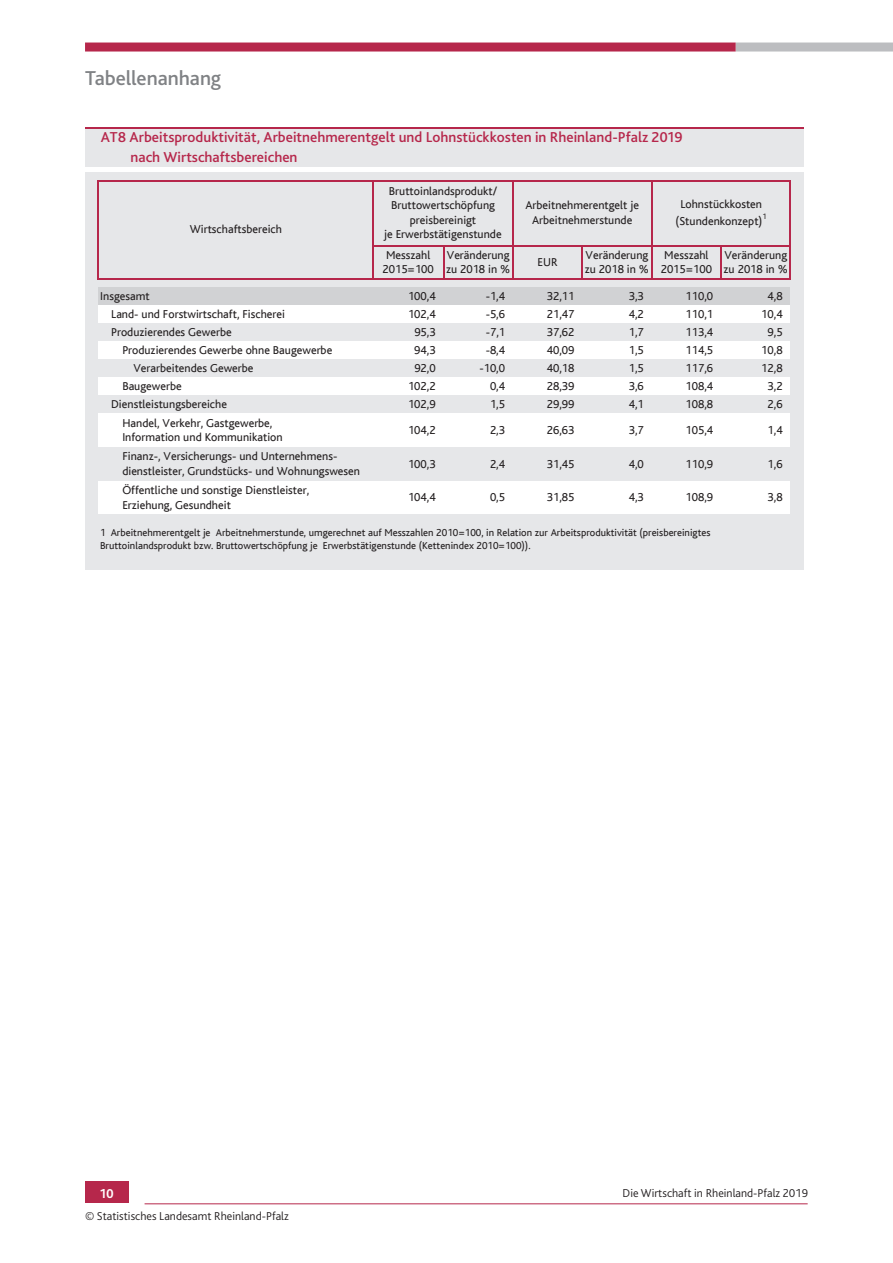
<style>
.page{position:relative;width:893px;height:1263px;background:#fff}
.page>*{position:absolute;margin:0;border:0;box-sizing:border-box;transform-origin:0 0}
.t1{font:500 21px "Bliss 2";letter-spacing:-.005em;color:#808285}
.t2{font:500 15px/19.4px "Bliss 2";color:#b6274b}
.t3{font:700 13.5px "Bliss 2";color:#fff}
.t4{font:12px/14.5px "Bliss";color:#231f20}
.t5{font:300 12px "Bliss 2";color:#231f20}
.t6{font:10.5px/12.9px "Bliss";color:#231f20}
.t7{font:7.95px "Bliss";color:#231f20}
</style>
<div class="page">
<div style="left:85px;top:129px;width:719px;height:38px;background:#e6e7e9"></div>
<div style="left:85px;top:173px;width:719px;height:115px;background:#e6e7e9"></div>
<div style="left:85px;top:288px;width:13px;height:18px;background:#e6e7e9"></div>
<div style="left:98px;top:288px;width:692px;height:18px;background:#d1d2d4"></div>
<div style="left:790px;top:288px;width:14px;height:18px;background:#e6e7e9"></div>
<div style="left:85px;top:306px;width:13px;height:18px;background:#e6e7e9"></div>
<div style="left:790px;top:306px;width:14px;height:18px;background:#e6e7e9"></div>
<div style="left:85px;top:324px;width:719px;height:18px;background:#e6e7e9"></div>
<div style="left:85px;top:342px;width:13px;height:18px;background:#e6e7e9"></div>
<div style="left:790px;top:342px;width:14px;height:18px;background:#e6e7e9"></div>
<div style="left:85px;top:360px;width:719px;height:18px;background:#e6e7e9"></div>
<div style="left:85px;top:378px;width:13px;height:18px;background:#e6e7e9"></div>
<div style="left:790px;top:378px;width:14px;height:18px;background:#e6e7e9"></div>
<div style="left:85px;top:396px;width:719px;height:18px;background:#e6e7e9"></div>
<div style="left:85px;top:414px;width:13px;height:33px;background:#e6e7e9"></div>
<div style="left:790px;top:414px;width:14px;height:33px;background:#e6e7e9"></div>
<div style="left:85px;top:447px;width:719px;height:34px;background:#e6e7e9"></div>
<div style="left:85px;top:481px;width:13px;height:33px;background:#e6e7e9"></div>
<div style="left:790px;top:481px;width:14px;height:33px;background:#e6e7e9"></div>
<div style="left:85px;top:514px;width:719px;height:56px;background:#e6e7e9"></div>
<hr style="left:97px;top:180px;width:2px;height:100px;background:#b6274b">
<hr style="left:372px;top:182px;width:2px;height:98px;background:#b6274b">
<hr style="left:512px;top:182px;width:2px;height:98px;background:#b6274b">
<hr style="left:651px;top:182px;width:1px;height:98px;background:#b6274b">
<hr style="left:790px;top:182px;width:1px;height:98px;background:#b6274b">
<hr style="left:443px;top:246px;width:1px;height:34px;background:#b6274b">
<hr style="left:582px;top:246px;width:1px;height:34px;background:#b6274b">
<hr style="left:720px;top:246px;width:2px;height:34px;background:#b6274b">
<hr style="left:85px;top:128px;width:719px;height:1px;background:#b6274b">
<hr style="left:99px;top:180px;width:692px;height:2px;background:#b6274b">
<hr style="left:374px;top:245px;width:417px;height:1px;background:#b6274b">
<hr style="left:99px;top:278px;width:692px;height:2px;background:#b6274b">
<hr style="left:145px;top:1203px;width:663px;height:1px;background:#b6274b">
<div style="left:85px;top:1181px;width:44px;height:22px;background:#b6274b"></div>
<div style="left:736px;top:43px;width:157px;height:9px;background:#bcbdc0"></div>
<div style="left:85px;top:43px;width:651px;height:9px;background:#b6274b"></div>
<h1 class="t1" style="left:85px;top:65px;width:138px">Tabellenanhang</h1>
<p class="t2" style="left:130px;top:127px;width:554px;text-indent:-30px">AT8 Arbeitsproduktivität, Arbeitnehmerentgelt und Lohnstückkosten in Rheinland-Pfalz 2019 nach Wirtschaftsbereichen</p>
<p class="t4" style="left:190px;top:222px;width:94px">Wirtschaftsbereich</p>
<p class="t4" style="left:384px;top:184px;width:119px;text-align:center">Bruttoinlandsprodukt/<br>Bruttowertschöpfung preisbereinigt<br>je Erwerbstätigenstunde</p>
<p class="t4" style="left:525px;top:198px;width:115px;text-align:center">Arbeitnehmerentgelt je<br>Arbeitnehmerstunde</p>
<p class="t4" style="left:676px;top:196px;width:88px;line-height:17.2px;text-align:center">Lohnstückkosten (Stundenkonzept)</p>
<p class="t7" style="left:763px;top:212px;width:6px">1</p>
<p class="t4" style="left:383px;top:248px;width:53px">Messzahl<br>2015=100</p>
<p class="t4" style="left:446px;top:248px;width:66px">Veränderung zu 2018 in %</p>
<p class="t4" style="left:538px;top:255px;width:22px">EUR</p>
<p class="t4" style="left:585px;top:248px;width:66px">Veränderung zu 2018 in %</p>
<p class="t4" style="left:661px;top:248px;width:53px">Messzahl<br>2015=100</p>
<p class="t4" style="left:724px;top:248px;width:66px">Veränderung zu 2018 in %</p>
<p class="t4" style="left:100px;top:289px;width:51px">Insgesamt</p>
<p class="t4" style="left:408px;top:289px;width:29px">100,4</p>
<p class="t4" style="left:486px;top:289px;width:21px">-1,4</p>
<p class="t4" style="left:547px;top:289px;width:29px">32,11</p>
<p class="t4" style="left:629px;top:289px;width:17px">3,3</p>
<p class="t4" style="left:686px;top:289px;width:29px">110,0</p>
<p class="t4" style="left:768px;top:289px;width:17px">4,8</p>
<p class="t4" style="left:111px;top:307px;width:175px">Land- und Forstwirtschaft, Fischerei</p>
<p class="t4" style="left:408px;top:307px;width:29px">102,4</p>
<p class="t4" style="left:486px;top:307px;width:21px">-5,6</p>
<p class="t4" style="left:547px;top:307px;width:29px">21,47</p>
<p class="t4" style="left:629px;top:307px;width:17px">4,2</p>
<p class="t4" style="left:686px;top:307px;width:29px">110,1</p>
<p class="t4" style="left:761px;top:307px;width:23px">10,4</p>
<p class="t4" style="left:111px;top:325px;width:122px">Produzierendes Gewerbe</p>
<p class="t4" style="left:414px;top:325px;width:23px">95,3</p>
<p class="t4" style="left:486px;top:325px;width:21px">-7,1</p>
<p class="t4" style="left:547px;top:325px;width:29px">37,62</p>
<p class="t4" style="left:629px;top:325px;width:17px">1,7</p>
<p class="t4" style="left:686px;top:325px;width:29px">113,4</p>
<p class="t4" style="left:768px;top:325px;width:17px">9,5</p>
<p class="t4" style="left:122px;top:343px;width:211px">Produzierendes Gewerbe ohne Baugewerbe</p>
<p class="t4" style="left:414px;top:343px;width:23px">94,3</p>
<p class="t4" style="left:486px;top:343px;width:21px">-8,4</p>
<p class="t4" style="left:547px;top:343px;width:29px">40,09</p>
<p class="t4" style="left:629px;top:343px;width:17px">1,5</p>
<p class="t4" style="left:686px;top:343px;width:29px">114,5</p>
<p class="t4" style="left:761px;top:343px;width:23px">10,8</p>
<p class="t4" style="left:133px;top:361px;width:122px">Verarbeitendes Gewerbe</p>
<p class="t4" style="left:414px;top:361px;width:23px">92,0</p>
<p class="t4" style="left:479px;top:361px;width:27px">-10,0</p>
<p class="t4" style="left:547px;top:361px;width:29px">40,18</p>
<p class="t4" style="left:629px;top:361px;width:17px">1,5</p>
<p class="t4" style="left:686px;top:361px;width:29px">117,6</p>
<p class="t4" style="left:761px;top:361px;width:23px">12,8</p>
<p class="t4" style="left:122px;top:379px;width:61px">Baugewerbe</p>
<p class="t4" style="left:408px;top:379px;width:29px">102,2</p>
<p class="t4" style="left:490px;top:379px;width:17px">0,4</p>
<p class="t4" style="left:547px;top:379px;width:29px">28,39</p>
<p class="t4" style="left:629px;top:379px;width:17px">3,6</p>
<p class="t4" style="left:686px;top:379px;width:29px">108,4</p>
<p class="t4" style="left:768px;top:379px;width:17px">3,2</p>
<p class="t4" style="left:111px;top:397px;width:117px">Dienstleistungsbereiche</p>
<p class="t4" style="left:408px;top:397px;width:29px">102,9</p>
<p class="t4" style="left:490px;top:397px;width:17px">1,5</p>
<p class="t4" style="left:547px;top:397px;width:29px">29,99</p>
<p class="t4" style="left:629px;top:397px;width:17px">4,1</p>
<p class="t4" style="left:686px;top:397px;width:29px">108,8</p>
<p class="t4" style="left:768px;top:397px;width:17px">2,6</p>
<p class="t4" style="left:122px;top:416px;width:162px">Handel, Verkehr, Gastgewerbe,<br>Information und Kommunikation</p>
<p class="t4" style="left:408px;top:423px;width:29px">104,2</p>
<p class="t4" style="left:490px;top:423px;width:17px">2,3</p>
<p class="t4" style="left:547px;top:423px;width:29px">26,63</p>
<p class="t4" style="left:629px;top:423px;width:17px">3,7</p>
<p class="t4" style="left:686px;top:423px;width:29px">105,4</p>
<p class="t4" style="left:768px;top:423px;width:17px">1,4</p>
<p class="t4" style="left:122px;top:449px;width:239px">Finanz-, Versicherungs- und Unternehmens&shy;dienstleister, Grundstücks- und Wohnungswesen</p>
<p class="t4" style="left:408px;top:457px;width:29px">100,3</p>
<p class="t4" style="left:490px;top:457px;width:17px">2,4</p>
<p class="t4" style="left:547px;top:457px;width:29px">31,45</p>
<p class="t4" style="left:629px;top:457px;width:17px">4,0</p>
<p class="t4" style="left:686px;top:457px;width:29px">110,9</p>
<p class="t4" style="left:768px;top:457px;width:17px">1,6</p>
<p class="t4" style="left:122px;top:483px;width:188px">Öffentliche und sonstige Dienstleister,<br>Erziehung, Gesundheit</p>
<p class="t4" style="left:408px;top:490px;width:29px">104,4</p>
<p class="t4" style="left:490px;top:490px;width:17px">0,5</p>
<p class="t4" style="left:547px;top:490px;width:29px">31,85</p>
<p class="t4" style="left:629px;top:490px;width:17px">4,3</p>
<p class="t4" style="left:686px;top:490px;width:29px">108,9</p>
<p class="t4" style="left:768px;top:490px;width:17px">3,8</p>
<p class="t6" style="left:100px;top:526px;width:612px">1 Arbeitnehmerentgelt je Arbeitnehmerstunde, umgerechnet auf Messzahlen 2010=100, in Relation zur Arbeitsproduktivität (preisbereinigtes<br>Bruttoinlandsprodukt bzw. Bruttowertschöpfung je Erwerbstätigenstunde (Kettenindex 2010=100)).</p>
<p class="t3" style="left:100px;top:1185px;width:15px">10</p>
<p class="t5" style="left:85px;top:1209px;width:205px">© Statistisches Landesamt Rheinland-Pfalz</p>
<p class="t5" style="left:623px;top:1185px;width:187px">Die Wirtschaft in Rheinland-Pfalz 2019</p>
</div>
